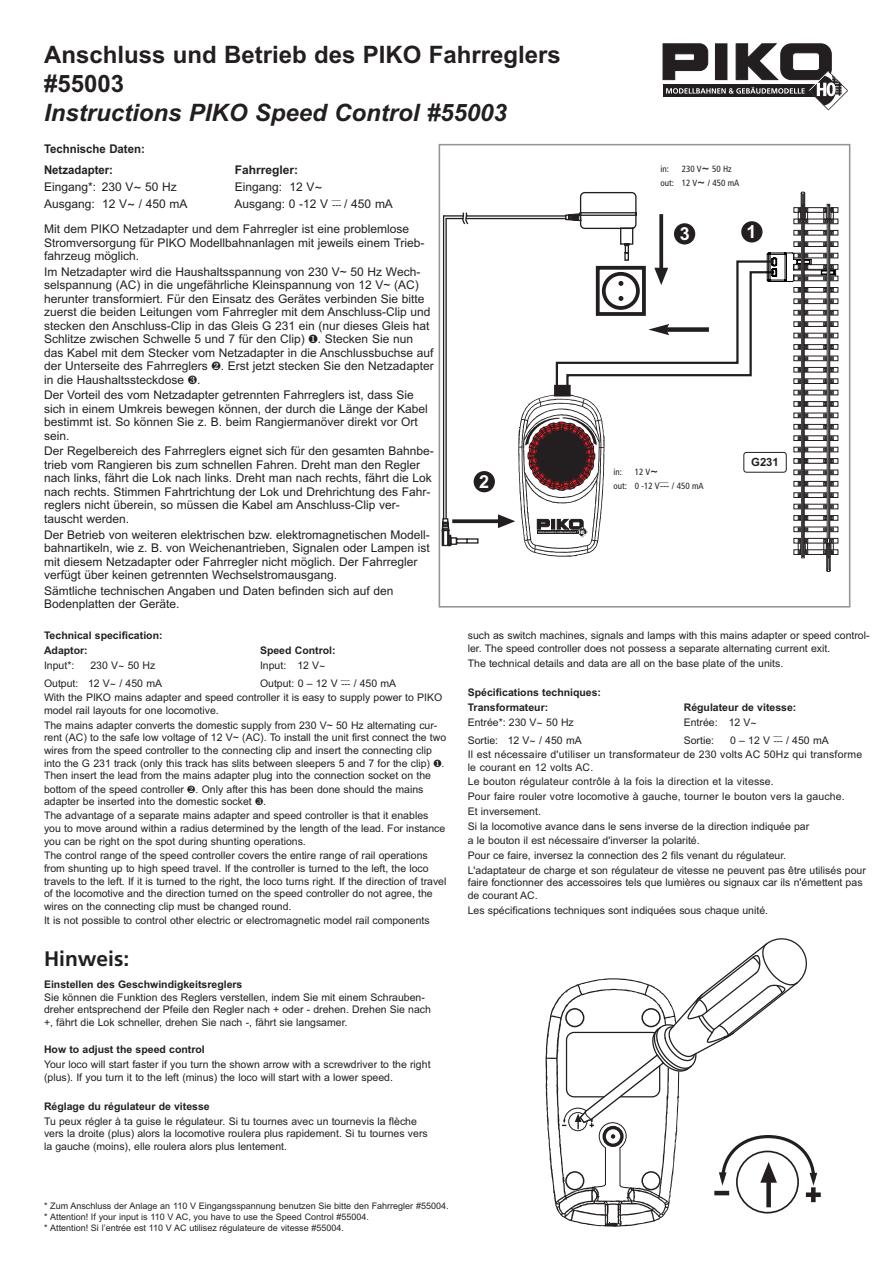
<style>
.page{position:relative;width:893px;height:1263px;background:#fff}
.page>*{position:absolute;margin:0;border:0;box-sizing:border-box;transform-origin:0 0}
.t1{font:700 24px/28.8px "Arial";color:#231f20}
.t2{font:italic 700 24px "Arial";color:#231f20}
.t3{font:700 21px "Frutiger";color:#231f20}
.t4{font:700 18px "Arial";color:#fff}
.t5{font:12px/13.5px "Arial";color:#231f20}
.t6{font:700 12px/20.7px "Arial";color:#231f20;scale:.95 1}
.t7{font:700 12px "Arial";color:#231f20}
.t8{font:700 11.25px "Arial";color:#231f20}
.t9{font:10.5px/12.6px "Arial";color:#231f20}
.t10{font:700 10.5px/14.7px "Arial";color:#231f20}
.t11{font:9px/10.8px "Arial";color:#231f20}
.t12{font:condensed 9px/14.7px "Frutiger";color:#231f20}
.t13{font:700 5.25px "Arial";color:#231f20}
.s1{font-family:"Frutiger";font-size:13.5px}
.s2{font-size:9px}
.s3{font-family:"Monotype Sorts"}
.s4{font-family:"Frutiger"}
.s5{font-stretch:normal;font-size:13.5px}
.s6{font-family:"Arial";font-stretch:normal}
</style>
<div class="page">
<svg style="left:663px;top:44px;width:185px;height:66px"></svg>
<svg style="left:545px;top:938px;width:272px;height:289px"></svg>
<div style="left:806px;top:1192px;width:15px;height:5px;background:#231f20"></div>
<div style="left:811px;top:1187px;width:5px;height:15px;background:#231f20"></div>
<div style="left:439px;top:144px;width:411px;height:463px;border:2px solid #939598"></div>
<svg style="left:442px;top:192px;width:396px;height:380px"></svg>
<div style="left:474px;top:471px;width:21px;height:21px;background:#231f20;border-radius:50%"></div>
<div style="left:674px;top:223px;width:21px;height:21px;background:#231f20;border-radius:50%"></div>
<div style="left:741px;top:221px;width:21px;height:21px;background:#231f20;border-radius:50%"></div>
<h1 class="t1" style="left:44px;top:41px;width:518px">Anschluss und Betrieb des PIKO Fahrreglers #55003</h1>
<h1 class="t2" style="left:44px;top:99px;width:464px">Instructions PIKO Speed Control #55003</h1>
<p class="t6" style="left:44px;top:138px;width:108px">Technische Daten:<br>Netzadapter:</p>
<p class="t7" style="left:235px;top:162px;width:65px">Fahrregler:</p>
<p class="t5" style="left:44px;top:180px;width:134px">Eingang*: 230 V<span class="s1">~</span> 50 Hz</p>
<p class="t5" style="left:235px;top:180px;width:89px">Eingang: 12 V<span class="s1">~</span></p>
<p class="t5" style="left:44px;top:197px;width:145px">Ausgang: 12 V<span class="s1">~</span> / 450 mA</p>
<p class="t5" style="left:44px;top:191px;width:367px;line-height:25.2px;text-indent:191px">Ausgang: 0 -12 V <span class="s2">---</span> / 450 mA<br>Mit dem PIKO Netzadapter und dem Fahrregler ist eine problemlose</p>
<p class="t5" style="left:44px;top:236px;width:382px">Stromversorgung für PIKO Modellbahnanlagen mit jeweils einem Trieb&shy;fahrzeug möglich.</p>
<p class="t5" style="left:44px;top:265px;width:391px">Im Netzadapter wird die Haushaltsspannung von 230 V~ 50 Hz Wech&shy;selspannung (AC) in die ungefährliche Kleinspannung von 12 V~ (AC) herunter transformiert. Für den Einsatz des Gerätes verbinden Sie bitte zuerst die beiden Leitungen vom Fahrregler mit dem Anschluss-Clip und stecken den Anschluss-Clip in das Gleis G 231 ein (nur dieses Gleis hat Schlitze zwischen Schwelle 5 und 7 für den Clip) <span class="s3">❶</span>. Stecken Sie nun das Kabel mit dem Stecker vom Netzadapter in die Anschlussbuchse auf der Unterseite des Fahrreglers <span class="s3">❷</span>. Erst jetzt stecken Sie den Netzadapter in die Haushaltssteckdose <span class="s3">❸</span>.</p>
<p class="t5" style="left:44px;top:388px;width:385px">Der Vorteil des vom Netzadapter getrennten Fahrreglers ist, dass Sie sich in einem Umkreis bewegen können, der durch die Länge der Kabel bestimmt ist. So können Sie z. B. beim Rangiermanöver direkt vor Ort sein.</p>
<p class="t5" style="left:44px;top:444px;width:391px">Der Regelbereich des Fahrreglers eignet sich für den gesamten Bahnbe&shy;trieb vom Rangieren bis zum schnellen Fahren. Dreht man den Regler nach links, fährt die Lok nach links. Dreht man nach rechts, fährt die Lok nach rechts. Stimmen Fahrtrichtung der Lok und Drehrichtung des Fahr&shy;reglers nicht überein, so müssen die Kabel am Anschluss-Clip ver&shy;tauscht werden.</p>
<p class="t5" style="left:44px;top:528px;width:387px">Der Betrieb von weiteren elektrischen bzw. elektromagnetischen Modell&shy;bahnartikeln, wie z. B. von Weichenantrieben, Signalen oder Lampen ist mit diesem Netzadapter oder Fahrregler nicht möglich. Der Fahrregler verfügt über keinen getrennten Wechselstromausgang.</p>
<p class="t5" style="left:44px;top:584px;width:351px">Sämtliche technischen Angaben und Daten befinden sich auf den<br>Bodenplatten der Geräte.</p>
<p class="t10" style="left:44px;top:628px;width:120px">Technical specification:<br>Adaptor:</p>
<p class="t10" style="left:260px;top:643px;width:77px">Speed Control:</p>
<p class="t9" style="left:44px;top:659px;width:32px">Input*:</p>
<p class="t9" style="left:90px;top:659px;width:66px">230 V<span class="s4">~</span> 50 Hz</p>
<p class="t9" style="left:260px;top:659px;width:67px">Input: 12 V<span class="s4">~</span></p>
<p class="t9" style="left:44px;top:677px;width:120px">Output: 12 V<span class="s4">~</span> / 450 mA</p>
<p class="t9" style="left:260px;top:677px;width:138px">Output: 0 – 12 V <span class="s2">---</span> / 450 mA</p>
<p class="t13" style="left:341px;top:675px;width:10px">___</p>
<p class="t9" style="left:44px;top:691px;width:400px">With the PIKO mains adapter and speed controller it is easy to supply power to PIKO model rail layouts for one locomotive.</p>
<p class="t9" style="left:44px;top:719px;width:404px">The mains adapter converts the domestic supply from 230 V~ 50 Hz alternating cur&shy;rent (AC) to the safe low voltage of 12 V~ (AC). To install the unit first connect the two wires from the speed controller to the connecting clip and insert the connecting clip into the G 231 track (only this track has slits between sleepers 5 and 7 for the clip) <span class="s3">❶</span>.</p>
<p class="t9" style="left:44px;top:769px;width:388px;line-height:13px">Then insert the lead from the mains adapter plug into the connection socket on the bottom of the speed controller <span class="s3">❷</span>. Only after this has been done should the mains adapter be inserted into the domestic socket <span class="s3">❸</span>.</p>
<p class="t9" style="left:44px;top:809px;width:403px">The advantage of a separate mains adapter and speed controller is that it enables you to move around within a radius determined by the length of the lead. For instance you can be right on the spot during shunting operations.</p>
<p class="t9" style="left:44px;top:849px;width:404px">The control range of the speed controller covers the entire range of rail operations from shunting up to high speed travel. If the controller is turned to the left, the loco travels to the left. If it is turned to the right, the loco turns right. If the direction of travel of the locomotive and the direction turned on the speed controller do not agree, the wires on the connecting clip must be changed round.</p>
<p class="t9" style="left:44px;top:914px;width:387px">It is not possible to control other electric or electromagnetic model rail components</p>
<h2 class="t3" style="left:44px;top:950px;width:87px">Hinweis:</h2>
<p class="t10" style="left:44px;top:977px;width:200px">Einstellen des Geschwindigkeitsreglers</p>
<p class="t9" style="left:44px;top:991px;width:388px">Sie können die Funktion des Reglers verstellen, indem Sie mit einem Schrauben&shy;dreher entsprechend der Pfeile den Regler nach + oder - drehen. Drehen Sie nach +, fährt die Lok schneller, drehen Sie nach -, fährt sie langsamer.</p>
<p class="t10" style="left:44px;top:1042px;width:162px">How to adjust the speed control</p>
<p class="t9" style="left:44px;top:1058px;width:388px">Your loco will start faster if you turn the shown arrow with a screwdriver to the right (plus). If you turn it to the left (minus) the loco will start with a lower speed.</p>
<p class="t10" style="left:44px;top:1099px;width:167px">Réglage du régulateur de vitesse</p>
<p class="t9" style="left:44px;top:1115px;width:385px">Tu peux régler à ta guise le régulateur. Si tu tournes avec un tournevis la flèche vers la droite (plus) alors la locomotive roulera plus rapidement. Si tu tournes vers la gauche (moins), elle roulera alors plus lentement.</p>
<p class="t12" style="left:661px;top:162px;width:10px">in:</p>
<p class="t12" style="left:661px;top:162px;width:80px;text-indent:21px">230 V<span class="s5">~</span> 50 Hz out: 12 V<span class="s5">~</span> / 450 mA</p>
<h3 class="t4" style="left:479px;top:471px;width:12px">2</h3>
<h3 class="t4" style="left:680px;top:223px;width:12px">3</h3>
<h3 class="t4" style="left:747px;top:222px;width:12px">1</h3>
<p class="t12" style="left:614px;top:465px;width:10px">in:</p>
<p class="t12" style="left:614px;top:465px;width:92px;text-indent:21px">12 V<span class="s5">~<br></span>out: 0 -12 V<span class="s6">--- /</span> 450 mA</p>
<p class="t13" style="left:660px;top:477px;width:10px">___</p>
<p class="t8" style="left:751px;top:456px;width:29px">G231</p>
<p class="t9" style="left:468px;top:629px;width:403px">such as switch machines, signals and lamps with this mains adapter or speed control&shy;ler. The speed controller does not possess a separate alternating current exit.</p>
<p class="t9" style="left:468px;top:657px;width:317px">The technical details and data are all on the base plate of the units.</p>
<p class="t10" style="left:468px;top:685px;width:135px">Spécifications techniques:<br>Transformateur:</p>
<p class="t10" style="left:684px;top:700px;width:114px">Régulateur de vitesse:</p>
<p class="t9" style="left:468px;top:716px;width:108px">Entrée*: 230 V<span class="s4">~</span> 50 Hz</p>
<p class="t9" style="left:684px;top:716px;width:75px">Entrée: 12 V<span class="s4">~</span></p>
<p class="t9" style="left:468px;top:734px;width:115px">Sortie: 12 V<span class="s4">~</span> / 450 mA</p>
<p class="t9" style="left:684px;top:734px;width:32px">Sortie:</p>
<p class="t9" style="left:730px;top:734px;width:100px">0 – 12 V <span class="s2">---</span> / 450 mA</p>
<p class="t13" style="left:773px;top:731px;width:10px">___</p>
<p class="t9" style="left:468px;top:748px;width:396px">Il est nécessaire d'utiliser un transformateur de 230 volts AC 50Hz qui transforme le courant en 12 volts AC.</p>
<p class="t9" style="left:468px;top:774px;width:400px;line-height:14.7px">Le bouton régulateur contrôle à la fois la direction et la vitesse.<br>Pour faire rouler votre locomotive à gauche, tourner le bouton vers la gauche.<br>Et inversement.<br>Si la locomotive avance dans le sens inverse de la direction indiquée par<br>a le bouton il est nécessaire d'inverser la polarité.<br>Pour ce faire, inversez la connection des 2 fils venant du régulateur.<br>L'adaptateur de charge et son régulateur de vitesse ne peuvent pas être utilisés pour</p>
<p class="t9" style="left:468px;top:876px;width:396px">faire fonctionner des accessoires tels que lumières ou signaux car ils n'émettent pas de courant AC.</p>
<p class="t9" style="left:468px;top:904px;width:302px">Les spécifications techniques sont indiquées sous chaque unité.</p>
<p class="t11" style="left:44px;top:1201px;width:406px">* Zum Anschluss der Anlage an 110 V Eingangsspannung benutzen Sie bitte den Fahrregler #55004. * Attention! If your input is 110 V AC, you have to use the Speed Control #55004.<br>* Attention! Si l’entrée est 110 V AC utilisez régulateure de vitesse #55004.</p>
</div>
